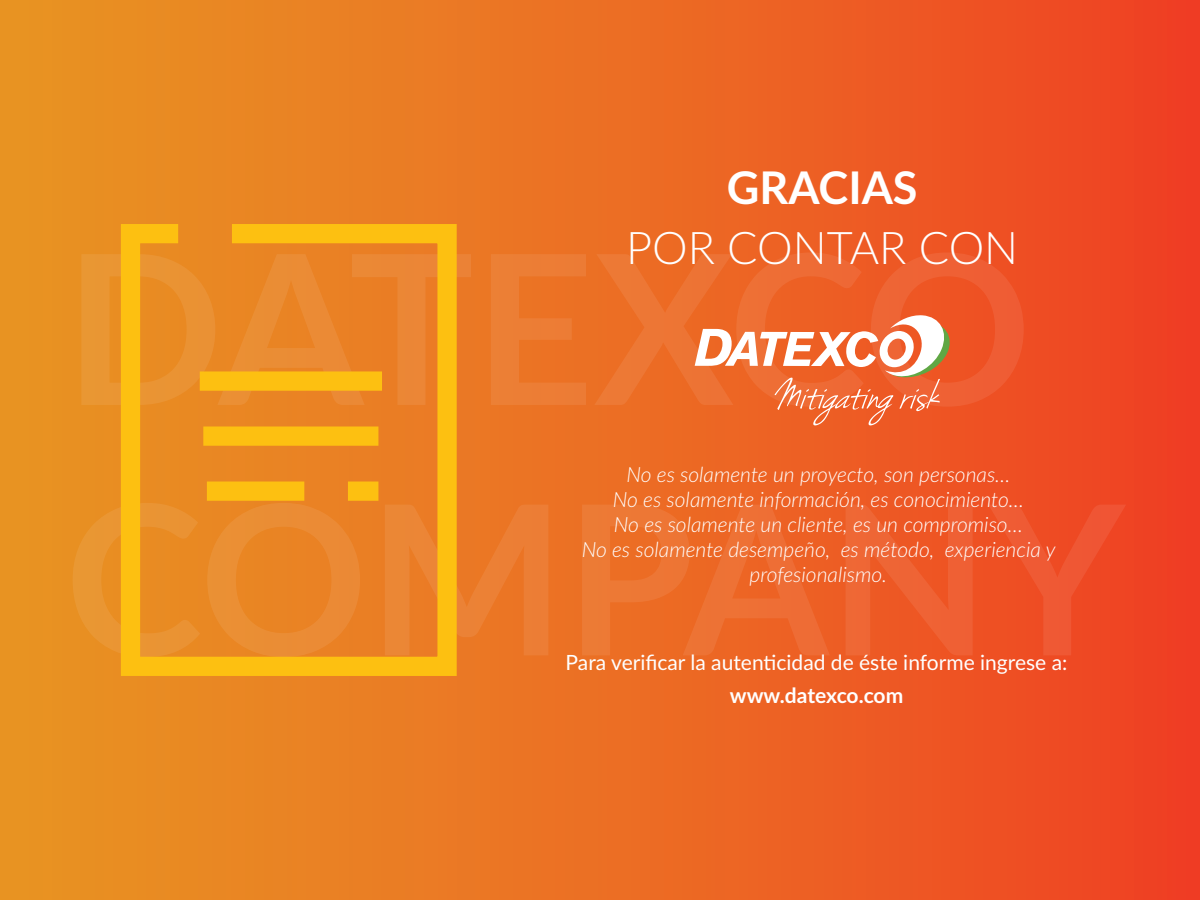
<style>
.page{position:relative;width:1200px;height:900px;background:#fff}
.page>*{position:absolute;margin:0;border:0;box-sizing:border-box;transform-origin:0 0}
.t1{font:300 45px "Lato";color:#fff}
.t2{font:700 45px "Lato";color:#fff}
.t3{font:italic 300 21px/25.2px "Lato";color:#fff;text-align:center}
.t4{font:21px "Lato";color:#fff}
.t5{font:700 21px "Lato";color:#fff}
</style>
<div class="page">
<div style="left:0;top:0;width:1199px;height:900px;background:linear-gradient(to right,#e89823,#ef4224)"></div>
<svg style="left:111px;top:214px;width:355px;height:472px;background:#ec8d20"></svg>
<div style="left:200px;top:371px;width:182px;height:20px;background:#fdc011"></div>
<div style="left:203px;top:426px;width:175px;height:20px;background:#fdc011"></div>
<div style="left:207px;top:482px;width:97px;height:19px;background:#fdc011"></div>
<div style="left:348px;top:482px;width:30px;height:19px;background:#fdc011"></div>
<svg style="left:695px;top:315px;width:260px;height:110px"></svg>
<h1 class="t2" style="left:727px;top:155px;width:144px">GRACIAS</h1>
<h1 class="t1" style="left:626px;top:217px;width:394px">POR CONTAR CON</h1>
<p class="t3" style="left:582px;top:461px;width:475px">No es solamente un proyecto, son personas…<br>No es solamente información, es conocimiento…<br>No es solamente un cliente, es un compromiso…<br>No es solamente desempeño, es método, experiencia y profesionalismo.</p>
<p class="t4" style="left:566px;top:647px;width:503px">Para verificar la autenticidad de éste informe ingrese a:</p>
<p class="t5" style="left:730px;top:679px;width:175px">www.datexco.com</p>
</div>
